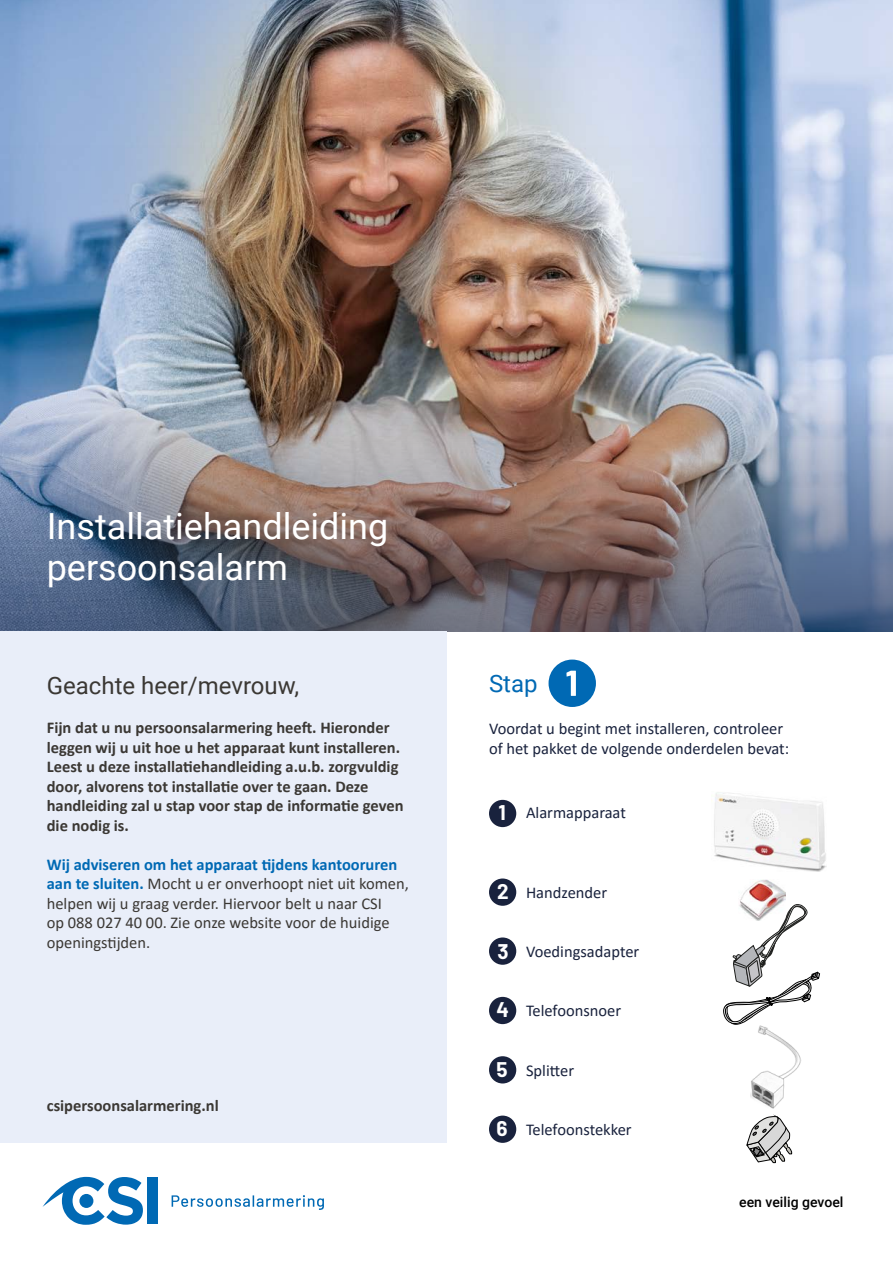
<style>
.page{position:relative;width:893px;height:1263px;background:#fff}
.page>*{position:absolute;margin:0;border:0;box-sizing:border-box;transform-origin:0 0}
.t1{font:36px/40.5px "Roboto";color:#fff}
.t2{font:24px "Roboto";color:#3b3834}
.t3{font:24px "Roboto";color:#0069b4}
.t4{font:700 20.7px "Barlow";color:#fff}
.t5{font:700 16.5px/19.5px "Calibri";color:#3b3834}
.t6{font:16.5px/19.5px "Calibri";color:#3b3834}
.t7{font:16.5px/19.5px "Calibri";color:#19223d}
.t8{font:500 14.1px "Roboto";color:#000}
.s1{font-weight:700;color:#0069b4}
.s2{font-family:"Barlow";font-weight:700;font-size:20.7px;color:#fff}
</style>
<div class="page">
<img style="left:0;top:0;width:893px;height:145px">
<img style="left:0;top:145px;width:893px;height:486px">
<img style="left:740px;top:879px;width:45px;height:22px">
<img style="left:750px;top:1025px;width:51px;height:83px">
<div style="left:0;top:631px;width:446px;height:512px;background:#e9eef9"></div>
<div style="left:489px;top:878px;width:27px;height:28px;background:#19223d;border-radius:50%"></div>
<div style="left:489px;top:937px;width:27px;height:28px;background:#19223d;border-radius:50%"></div>
<div style="left:489px;top:997px;width:27px;height:27px;background:#19223d;border-radius:50%"></div>
<div style="left:489px;top:1056px;width:27px;height:27px;background:#19223d;border-radius:50%"></div>
<div style="left:489px;top:1115px;width:27px;height:28px;background:#19223d;border-radius:50%"></div>
<div style="left:489px;top:800px;width:27px;height:27px;background:#19223d;border-radius:50%"></div>
<img style="left:714px;top:792px;width:113px;height:79px">
<svg style="left:747px;top:1114px;width:45px;height:49px"></svg>
<svg style="left:723px;top:901px;width:97px;height:124px"></svg>
<div style="left:549px;top:659px;width:47px;height:48px;background:#0069b4;border-radius:50%"></div>
<svg style="left:566px;top:671px;width:10px;height:25px"></svg>
<svg style="left:172px;top:1195px;width:152px;height:15px"></svg>
<div style="left:147px;top:1178px;width:10px;height:46px;background:#0069b4"></div>
<svg style="left:43px;top:1177px;width:100px;height:48px"></svg>
<div style="left:79px;top:1194px;width:14px;height:14px;background:#0069b4;border-radius:50%"></div>
<h1 class="t1" style="left:47px;top:505px;width:343px">Installatiehandleiding persoonsalarm</h1>
<h2 class="t2" style="left:47px;top:669px;width:254px">Geachte heer/mevrouw,</h2>
<p class="t5" style="left:47px;top:717px;width:358px">Fijn dat u nu persoonsalarmering heeft. Hieronder leggen wij u uit hoe u het apparaat kunt installeren.<br>Leest u deze installatiehandleiding a.u.b. zorgvuldig door, alvorens tot installatie over te gaan. Deze handleiding zal u stap voor stap de informatie geven die nodig is.</p>
<p class="t6" style="left:47px;top:854px;width:364px"><span class="s1">Wij adviseren om het apparaat tijdens kantooruren aan te sluiten.</span> Mocht u er onverhoopt niet uit komen, helpen wij u graag verder. Hiervoor belt u naar CSI<br>op 088 027 40 00. Zie onze website voor de huidige -openingstijden.</p>
<p class="t5" style="left:47px;top:1095px;width:174px">csipersoonsalarmering.nl</p>
<h2 class="t3" style="left:489px;top:667px;width:50px">Stap</h2>
<p class="t7" style="left:489px;top:719px;width:302px">Voordat u begint met installeren, controleer of het pakket de volgende onderdelen bevat:</p>
<p class="t4" style="left:498px;top:797px;width:9px">1</p>
<p class="t7" style="left:526px;top:803px;width:101px">Alarmapparaat</p>
<p class="t7" style="left:497px;top:882px;width:111px"><span class="s2">2</span> Handzender</p>
<p class="t7" style="left:497px;top:942px;width:143px"><span class="s2">3</span> Voedingsadapter</p>
<p class="t7" style="left:497px;top:1001px;width:126px"><span class="s2">4</span> Telefoonsnoer</p>
<p class="t7" style="left:497px;top:1060px;width:79px"><span class="s2">5</span> Splitter</p>
<p class="t7" style="left:497px;top:1119px;width:137px"><span class="s2">6</span> Telefoonstekker</p>
<p class="t8" style="left:739px;top:1192px;width:106px">een veilig gevoel</p>
</div>
